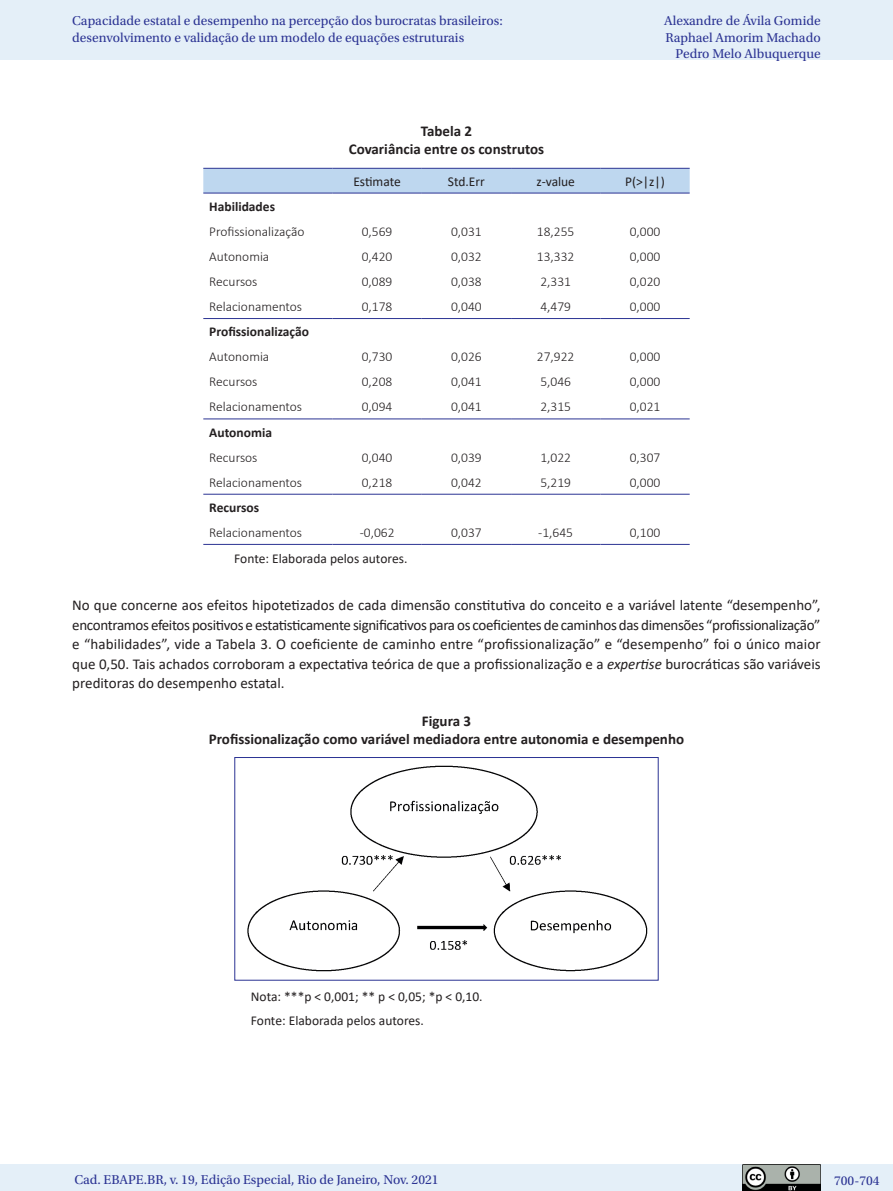
<style>
.page{position:relative;width:893px;height:1191px;background:#fff}
.page>*{position:absolute;margin:0;border:0;box-sizing:border-box;transform-origin:0 0}
._06_0_texto{font:15px/19.5px "Calibri";color:#231f20;text-align:justify}
._08_2_tabela_titulo{font:700 15px/18px "Calibri";color:#231f20;text-align:center}
._08_2_tabela_texto_1{font:300 13.5px "Calibri";color:#231f20}
.t1{font:13.5px/16.5px "Utopia Std";color:#2b3393}
._00__fonte_legenda_f{font:13.5px "Calibri";color:#231f20}
._08_2_tabela_texto_1-2{font:700 13.5px "Calibri";color:#231f20}
._08_2_tabela_gargant{font:13.5px "Calibri";color:#231f20}
._08_2_tabela_fonte{font:13.5px "Calibri";color:#231f20}
.s1{font-style:italic}
</style>
<div class="page">
<div style="left:0;top:0;width:893px;height:60px;background:#e4eff8"></div>
<div style="left:0;top:1164px;width:893px;height:27px;background:#e4eff8"></div>
<img style="left:743px;top:1164px;width:78px;height:27px">
<div style="left:203px;top:169px;width:487px;height:24px;background:#bed7ef"></div>
<hr style="left:203px;top:318px;width:129px;height:1px;background:#2b3393">
<hr style="left:332px;top:318px;width:90px;height:1px;background:#2b3393">
<hr style="left:422px;top:318px;width:89px;height:1px;background:#2b3393">
<hr style="left:511px;top:318px;width:89px;height:1px;background:#2b3393">
<hr style="left:600px;top:318px;width:90px;height:1px;background:#2b3393">
<hr style="left:203px;top:419px;width:129px;height:1px;background:#2b3393">
<hr style="left:332px;top:419px;width:90px;height:1px;background:#2b3393">
<hr style="left:422px;top:419px;width:89px;height:1px;background:#2b3393">
<hr style="left:511px;top:419px;width:89px;height:1px;background:#2b3393">
<hr style="left:600px;top:419px;width:90px;height:1px;background:#2b3393">
<hr style="left:203px;top:494px;width:129px;height:1px;background:#2b3393">
<hr style="left:332px;top:494px;width:90px;height:1px;background:#2b3393">
<hr style="left:422px;top:494px;width:89px;height:1px;background:#2b3393">
<hr style="left:511px;top:494px;width:89px;height:1px;background:#2b3393">
<hr style="left:600px;top:494px;width:90px;height:1px;background:#2b3393">
<hr style="left:203px;top:544px;width:129px;height:1px;background:#2b3393">
<hr style="left:332px;top:544px;width:90px;height:1px;background:#2b3393">
<hr style="left:422px;top:544px;width:89px;height:1px;background:#2b3393">
<hr style="left:511px;top:544px;width:89px;height:1px;background:#2b3393">
<hr style="left:600px;top:544px;width:90px;height:1px;background:#2b3393">
<hr style="left:203px;top:168px;width:129px;height:1px;background:#2b3393">
<hr style="left:332px;top:168px;width:90px;height:1px;background:#2b3393">
<hr style="left:422px;top:168px;width:89px;height:1px;background:#2b3393">
<hr style="left:511px;top:168px;width:89px;height:1px;background:#2b3393">
<hr style="left:600px;top:168px;width:90px;height:1px;background:#2b3393">
<hr style="left:203px;top:193px;width:129px;height:1px;background:#2b3393">
<hr style="left:332px;top:193px;width:90px;height:1px;background:#2b3393">
<hr style="left:422px;top:193px;width:89px;height:1px;background:#2b3393">
<hr style="left:511px;top:193px;width:89px;height:1px;background:#2b3393">
<hr style="left:600px;top:193px;width:90px;height:1px;background:#2b3393">
<img style="left:247px;top:765px;width:401px;height:207px">
<div style="left:234px;top:757px;width:425px;height:223px;border:1px solid #2b3393"></div>
<p class="t1" style="left:72px;top:13px;width:432px">Capacidade estatal e desempenho na percepção dos burocratas brasileiros: desenvolvimento e validação de um modelo de equações estruturais</p>
<p class="t1" style="left:664px;top:13px;width:158px;text-align:right">Alexandre de Ávila Gomide<br>Raphael Amorim Machado<br>Pedro Melo Albuquerque</p>
<p class="_08_2_tabela_titulo" style="left:349px;top:121px;width:197px">Tabela 2<br>Covariância entre os construtos</p>
<p class="_08_2_tabela_gargant" style="left:353px;top:172px;width:49px">Estimate</p>
<p class="_08_2_tabela_gargant" style="left:448px;top:172px;width:39px">Std.Err</p>
<p class="_08_2_tabela_gargant" style="left:536px;top:172px;width:40px">z-value</p>
<p class="_08_2_tabela_gargant" style="left:625px;top:172px;width:41px">P(&gt;|z|)</p>
<p class="_08_2_tabela_texto_1-2" style="left:209px;top:197px;width:67px">Habilidades</p>
<p class="_08_2_tabela_texto_1" style="left:209px;top:223px;width:97px">Profissionalização</p>
<p class="_08_2_tabela_texto_1" style="left:362px;top:223px;width:32px">0,569</p>
<p class="_08_2_tabela_texto_1" style="left:451px;top:223px;width:32px">0,031</p>
<p class="_08_2_tabela_texto_1" style="left:537px;top:223px;width:39px">18,255</p>
<p class="_08_2_tabela_texto_1" style="left:630px;top:223px;width:32px">0,000</p>
<p class="_08_2_tabela_texto_1" style="left:209px;top:248px;width:62px">Autonomia</p>
<p class="_08_2_tabela_texto_1" style="left:362px;top:248px;width:32px">0,420</p>
<p class="_08_2_tabela_texto_1" style="left:451px;top:248px;width:32px">0,032</p>
<p class="_08_2_tabela_texto_1" style="left:537px;top:248px;width:39px">13,332</p>
<p class="_08_2_tabela_texto_1" style="left:630px;top:248px;width:32px">0,000</p>
<p class="_08_2_tabela_texto_1" style="left:209px;top:273px;width:50px">Recursos</p>
<p class="_08_2_tabela_texto_1" style="left:362px;top:273px;width:32px">0,089</p>
<p class="_08_2_tabela_texto_1" style="left:451px;top:273px;width:32px">0,038</p>
<p class="_08_2_tabela_texto_1" style="left:540px;top:273px;width:32px">2,331</p>
<p class="_08_2_tabela_texto_1" style="left:630px;top:273px;width:32px">0,020</p>
<p class="_08_2_tabela_texto_1" style="left:209px;top:298px;width:94px">Relacionamentos</p>
<p class="_08_2_tabela_texto_1" style="left:362px;top:298px;width:32px">0,178</p>
<p class="_08_2_tabela_texto_1" style="left:451px;top:298px;width:32px">0,040</p>
<p class="_08_2_tabela_texto_1" style="left:540px;top:298px;width:32px">4,479</p>
<p class="_08_2_tabela_texto_1" style="left:630px;top:298px;width:32px">0,000</p>
<p class="_08_2_tabela_texto_1-2" style="left:209px;top:322px;width:101px">Profissionalização</p>
<p class="_08_2_tabela_texto_1" style="left:209px;top:348px;width:62px">Autonomia</p>
<p class="_08_2_tabela_texto_1" style="left:362px;top:348px;width:32px">0,730</p>
<p class="_08_2_tabela_texto_1" style="left:451px;top:348px;width:32px">0,026</p>
<p class="_08_2_tabela_texto_1" style="left:537px;top:348px;width:39px">27,922</p>
<p class="_08_2_tabela_texto_1" style="left:630px;top:348px;width:32px">0,000</p>
<p class="_08_2_tabela_texto_1" style="left:209px;top:373px;width:50px">Recursos</p>
<p class="_08_2_tabela_texto_1" style="left:362px;top:373px;width:32px">0,208</p>
<p class="_08_2_tabela_texto_1" style="left:451px;top:373px;width:32px">0,041</p>
<p class="_08_2_tabela_texto_1" style="left:540px;top:373px;width:32px">5,046</p>
<p class="_08_2_tabela_texto_1" style="left:630px;top:373px;width:32px">0,000</p>
<p class="_08_2_tabela_texto_1" style="left:209px;top:398px;width:94px">Relacionamentos</p>
<p class="_08_2_tabela_texto_1" style="left:362px;top:398px;width:32px">0,094</p>
<p class="_08_2_tabela_texto_1" style="left:451px;top:398px;width:32px">0,041</p>
<p class="_08_2_tabela_texto_1" style="left:540px;top:398px;width:32px">2,315</p>
<p class="_08_2_tabela_texto_1" style="left:630px;top:398px;width:32px">0,021</p>
<p class="_08_2_tabela_texto_1-2" style="left:209px;top:422px;width:64px">Autonomia</p>
<p class="_08_2_tabela_texto_1" style="left:209px;top:449px;width:50px">Recursos</p>
<p class="_08_2_tabela_texto_1" style="left:362px;top:449px;width:32px">0,040</p>
<p class="_08_2_tabela_texto_1" style="left:451px;top:449px;width:32px">0,039</p>
<p class="_08_2_tabela_texto_1" style="left:540px;top:449px;width:32px">1,022</p>
<p class="_08_2_tabela_texto_1" style="left:630px;top:449px;width:32px">0,307</p>
<p class="_08_2_tabela_texto_1" style="left:209px;top:474px;width:94px">Relacionamentos</p>
<p class="_08_2_tabela_texto_1" style="left:362px;top:474px;width:32px">0,218</p>
<p class="_08_2_tabela_texto_1" style="left:451px;top:474px;width:32px">0,042</p>
<p class="_08_2_tabela_texto_1" style="left:540px;top:474px;width:32px">5,219</p>
<p class="_08_2_tabela_texto_1" style="left:630px;top:474px;width:32px">0,000</p>
<p class="_08_2_tabela_texto_1-2" style="left:209px;top:498px;width:51px">Recursos</p>
<p class="_08_2_tabela_texto_1" style="left:209px;top:524px;width:94px">Relacionamentos</p>
<p class="_08_2_tabela_texto_1" style="left:360px;top:524px;width:36px">-0,062</p>
<p class="_08_2_tabela_texto_1" style="left:451px;top:524px;width:32px">0,037</p>
<p class="_08_2_tabela_texto_1" style="left:538px;top:524px;width:36px">-1,645</p>
<p class="_08_2_tabela_texto_1" style="left:630px;top:524px;width:32px">0,100</p>
<p class="_08_2_tabela_fonte" style="left:234px;top:549px;width:175px">Fonte: Elaborada pelos autores.</p>
<p class="_06_0_texto" style="left:72px;top:595px;width:750px">No que concerne aos efeitos hipotetizados de cada dimensão constitutiva do conceito e a variável latente “desempenho”, encontramos efeitos positivos e estatisticamente significativos para os coeficientes de caminhos das dimensões “profissionalização” e “habilidades”, vide a Tabela 3. O coeficiente de caminho entre “profissionalização” e “desempenho” foi o único maior que 0,50. Tais achados corroboram a expectativa teórica de que a profissionalização e a <span class="s1">expertise</span> burocráticas são variáveis preditoras do desempenho estatal.</p>
<p class="_08_2_tabela_titulo" style="left:209px;top:711px;width:477px">Figura 3<br>Profissionalização como variável mediadora entre autonomia e desempenho</p>
<p class="_00__fonte_legenda_f" style="left:251px;top:987px;width:233px">Nota: ***p &lt; 0,001; ** p &lt; 0,05; *p &lt; 0,10.</p>
<p class="_00__fonte_legenda_f" style="left:251px;top:1011px;width:175px">Fonte: Elaborada pelos autores.</p>
<p class="t1" style="left:74px;top:1171px;width:366px">Cad. EBAPE.BR, v. 19, Edição Especial, Rio de Janeiro, Nov. 2021</p>
<p class="t1" style="left:834px;top:1172px;width:47px">700-704</p>
</div>
